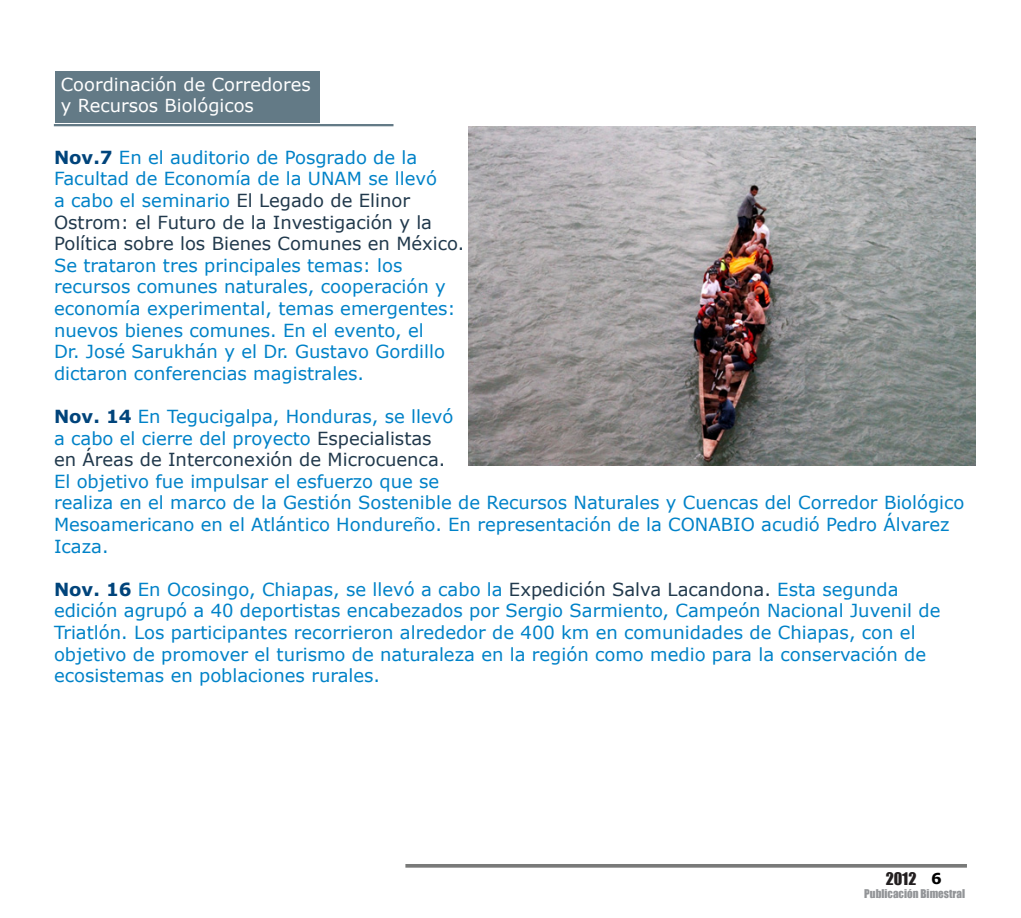
<style>
.page{position:relative;width:1021px;height:918px;background:#fff}
.page>*{position:absolute;margin:0;border:0;box-sizing:border-box;transform-origin:0 0}
.t1{font:18px/21.6px "Verdana";color:#0082c8}
.t2{font:18px/21.6px "Verdana";color:#21394c}
.t3{font:17.85px/21.5px "Verdana";color:#fff}
.t4{font:16.05px "Impact";color:#231f20}
.t5{font:700 15px "Verdana";color:#000}
.t6{font:11.1px "Impact";color:#939598}
.s1{font-weight:700;color:#00447b}
.s2{color:#0082c8}
.s3{color:#21394c}
</style>
<div class="page">
<svg style="left:405px;top:864px;width:561px;height:4px;background:#848584"></svg>
<div style="left:55px;top:71px;width:265px;height:52px;background:#637a86"></div>
<div style="left:54px;top:124px;width:339px;height:2px;border:1px solid #637a86"></div>
<img style="left:468px;top:127px;width:507px;height:339px">
<p class="t3" style="left:61px;top:73px;width:251px">Coordinación de Corredores y Recursos Biológicos</p>
<p class="t2" style="left:54px;top:146px;width:412px"><span class="s1">Nov.7</span> <span class="s2">En el auditorio de Posgrado de la Facultad de Economía de la UNAM se llevó<br>a cabo el seminario</span> El Legado de Elinor Ostrom: el Futuro de la Investigación y la Política sobre los Bienes Comunes en México.</p>
<p class="t1" style="left:54px;top:254px;width:403px">Se trataron tres principales temas: los recursos comunes naturales, cooperación y economía experimental, temas emergentes: nuevos bienes comunes. En el evento, el<br>Dr. José Sarukhán y el Dr. Gustavo Gordillo dictaron conferencias magistrales.</p>
<p class="t1" style="left:54px;top:406px;width:401px"><span class="s1">Nov. 14</span> En Tegucigalpa, Honduras, se llevó a cabo el cierre del proyecto <span class="s3">Especialistas en Áreas de Interconexión de Microcuenca.</span></p>
<p class="t1" style="left:54px;top:470px;width:912px">El objetivo fue impulsar el esfuerzo que se<br>realiza en el marco de la Gestión Sostenible de Recursos Naturales y Cuencas del Corredor Biológico Mesoamericano en el Atlántico Hondureño. En representación de la CONABIO acudió Pedro Álvarez Icaza.</p>
<p class="t1" style="left:54px;top:578px;width:887px"><span class="s1">Nov. 16</span> En Ocosingo, Chiapas, se llevó a cabo la <span class="s3">Expedición Salva Lacandona.</span> Esta segunda edición agrupó a 40 deportistas encabezados por Sergio Sarmiento, Campeón Nacional Juvenil de Triatlón. Los participantes recorrieron alrededor de 400 km en comunidades de Chiapas, con el objetivo de promover el turismo de naturaleza en la región como medio para la conservación de ecosistemas en poblaciones rurales.</p>
<p class="t4" style="left:885px;top:866px;width:32px">2012</p>
<p class="t5" style="left:931px;top:867px;width:12px">6</p>
<p class="t6" style="left:864px;top:885px;width:102px">Publicación Bimestral</p>
</div>
